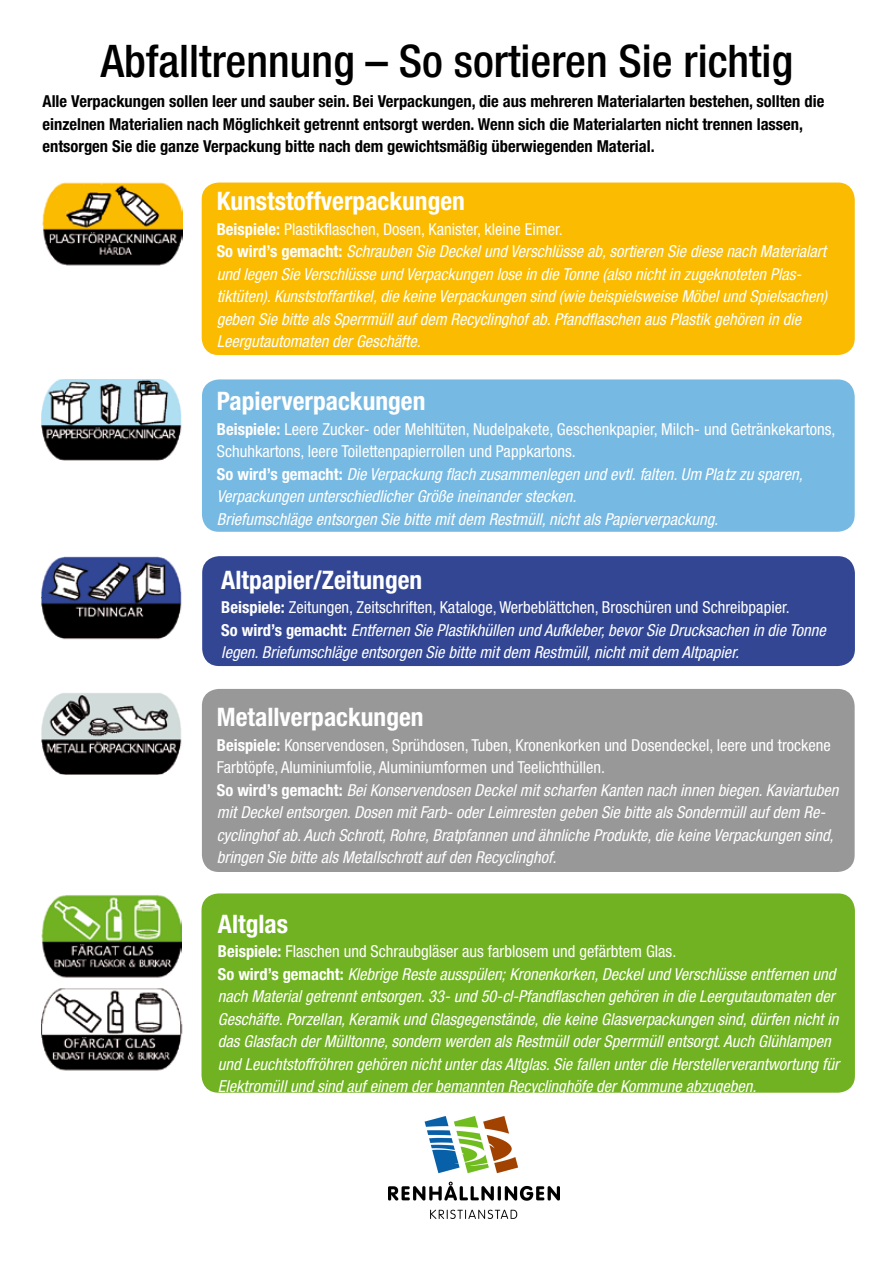
<style>
.page{position:relative;width:893px;height:1263px;background:#fff}
.page>*{position:absolute;margin:0;border:0;box-sizing:border-box;transform-origin:0 0}
.t1{font:500 condensed 45px "Helvetica Neue";color:#000}
.t2{font:700 condensed 25.5px "Helvetica Neue";color:#fff}
.t3{font:italic condensed 16.5px/22.5px "Helvetica Neue";color:#fff}
.t4{font:700 condensed 16.5px/22.5px "Helvetica Neue";color:#000}
.s1{font-weight:700;font-style:normal}
.s2{font-style:normal}
</style>
<div class="page">
<div style="left:202px;top:379px;width:653px;height:153px;background:#76b9e2;border-radius:17px"></div>
<img style="left:42px;top:379px;width:140px;height:82px">
<div style="left:202px;top:893px;width:653px;height:200px;background:#70b221;border-radius:17px"></div>
<img style="left:41px;top:895px;width:140px;height:83px">
<img style="left:41px;top:988px;width:142px;height:83px">
<div style="left:202px;top:689px;width:653px;height:183px;background:#989898;border-radius:17px"></div>
<img style="left:42px;top:693px;width:140px;height:82px">
<div style="left:202px;top:183px;width:653px;height:172px;background:#fabb00;border-radius:17px"></div>
<img style="left:42px;top:182px;width:141px;height:84px">
<div style="left:202px;top:556px;width:653px;height:110px;background:#324694;border-radius:17px"></div>
<img style="left:42px;top:556px;width:140px;height:84px">
<img style="left:389px;top:1116px;width:170px;height:102px">
<h1 class="t1" style="left:101px;top:34px;width:694px">Abfalltrennung – So sortieren Sie richtig</h1>
<p class="t4" style="left:43px;top:90px;width:783px">Alle Verpackungen sollen leer und sauber sein. Bei Verpackungen, die aus mehreren Materialarten bestehen, sollten die einzelnen Materialien nach Möglichkeit getrennt entsorgt werden. Wenn sich die Materialarten nicht trennen lassen, entsorgen Sie die ganze Verpackung bitte nach dem gewichtsmäßig überwiegenden Material.</p>
<h2 class="t2" style="left:217px;top:185px;width:250px">Kunststoffverpackungen</h2>
<p class="t3" style="left:217px;top:217px;width:612px"><span class="s1">Beispiele:</span> <span class="s2">Plastikflaschen, Dosen, Kanister, kleine Eimer.<br></span><span class="s1">So wird’s gemacht:</span> Schrauben Sie Deckel und Verschlüsse ab, sortieren Sie diese nach Materialart und legen Sie Verschlüsse und Verpackungen lose in die Tonne (also nicht in zugeknoteten Plas&shy;tiktüten). Kunststoffartikel, die keine Verpackungen sind (wie beispielsweise Möbel und Spielsachen) geben Sie bitte als Sperrmüll auf dem Recyclinghof ab. Pfandflaschen aus Plastik gehören in die Leergutautomaten der Geschäfte.</p>
<h2 class="t2" style="left:217px;top:386px;width:210px">Papierverpackungen</h2>
<p class="t3" style="left:217px;top:418px;width:620px"><span class="s1">Beispiele:</span> <span class="s2">Leere Zucker- oder Mehltüten, Nudelpakete, Geschenkpapier, Milch- und Getränkekartons, Schuhkartons, leere Toilettenpapierrollen und Pappkartons.<br></span><span class="s1">So wird’s gemacht:</span> Die Verpackung flach zusammenlegen und evtl. falten. Um Platz zu sparen, Verpackungen unterschiedlicher Größe ineinander stecken.<br>Briefumschläge entsorgen Sie bitte mit dem Restmüll, nicht als Papierverpackung.</p>
<h2 class="t2" style="left:221px;top:564px;width:203px">Altpapier/Zeitungen</h2>
<p class="t3" style="left:221px;top:596px;width:606px"><span class="s1">Beispiele:</span> <span class="s2">Zeitungen, Zeitschriften, Kataloge, Werbeblättchen, Broschüren und Schreibpapier.<br></span><span class="s1">So wird’s gemacht:</span> Entfernen Sie Plastikhüllen und Aufkleber, bevor Sie Drucksachen in die Tonne legen. Briefumschläge entsorgen Sie bitte mit dem Restmüll, nicht mit dem Altpapier.</p>
<h2 class="t2" style="left:217px;top:702px;width:208px">Metallverpackungen</h2>
<p class="t3" style="left:217px;top:733px;width:623px"><span class="s1">Beispiele:</span> <span class="s2">Konservendosen, Sprühdosen, Tuben, Kronenkorken und Dosendeckel, leere und trockene Farbtöpfe, Aluminiumfolie, Aluminiumformen und Teelichthüllen.<br></span><span class="s1">So wird’s gemacht:</span> Bei Konservendosen Deckel mit scharfen Kanten nach innen biegen. Kaviartuben mit Deckel entsorgen. Dosen mit Farb- oder Leimresten geben Sie bitte als Sondermüll auf dem Re&shy;cyclinghof ab. Auch Schrott, Rohre, Bratpfannen und ähnliche Produkte, die keine Verpackungen sind, bringen Sie bitte als Metallschrott auf den Recyclinghof.</p>
<h2 class="t2" style="left:218px;top:908px;width:72px">Altglas</h2>
<p class="t3" style="left:218px;top:940px;width:623px"><span class="s1">Beispiele:</span> <span class="s2">Flaschen und Schraubgläser aus farblosem und gefärbtem Glas.<br></span><span class="s1">So wird’s gemacht:</span> Klebrige Reste ausspülen; Kronenkorken, Deckel und Verschlüsse entfernen und nach Material getrennt entsorgen. 33- und 50-cl-Pfandflaschen gehören in die Leergutautomaten der Geschäfte. Porzellan, Keramik und Glasgegenstände, die keine Glasverpackungen sind, dürfen nicht in das Glasfach der Mülltonne, sondern werden als Restmüll oder Sperrmüll entsorgt. Auch Glühlampen und Leuchtstoffröhren gehören nicht unter das Altglas. Sie fallen unter die Herstellerverantwortung für Elektromüll und sind auf einem der bemannten Recyclinghöfe der Kommune abzugeben.</p>
</div>
